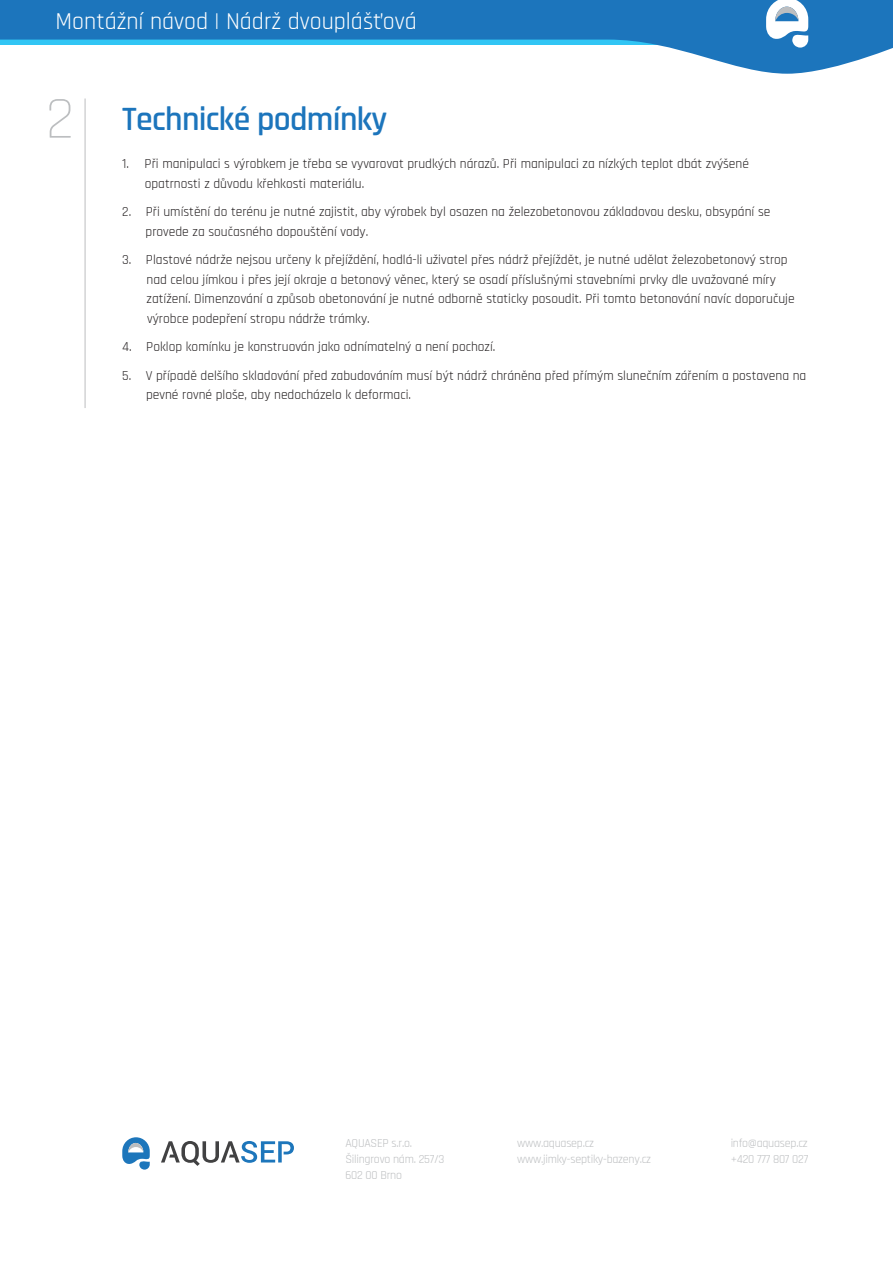
<style>
.page{position:relative;width:893px;height:1263px;background:#fff}
.page>*{position:absolute;margin:0;border:0;box-sizing:border-box;transform-origin:0 0}
.t1{font:300 60px "Rajdhani";color:#bcbec0}
.t2{font:600 33.75px "Rajdhani";letter-spacing:-.02em;color:#1c75bc}
.t3{font:24px "Rajdhani";color:#fff}
.t4{font:13.5px/19.5px "Rajdhani";color:#231f20}
.t5{font:12px/15.9px "Rajdhani";letter-spacing:-.02em;color:#bcbec0}
</style>
<div class="page">
<svg style="left:0;top:0;width:893px;height:74px;fill:#1c75bc"></svg>
<svg style="left:766px;top:0;width:42px;height:48px"></svg>
<hr style="left:85px;top:99px;width:1px;height:309px;background:#bcbec0">
<svg style="left:122px;top:1137px;width:28px;height:32px"></svg>
<svg style="left:161px;top:1141px;width:133px;height:25px"></svg>
<h3 class="t3" style="left:56px;top:8px;width:363px">Montážní návod | Nádrž dvouplášťová</h3>
<h1 class="t1" style="left:46px;top:85px;width:30px">2</h1>
<h2 class="t2" style="left:122px;top:99px;width:266px">Technické podmínky</h2>
<p class="t4" style="left:145px;top:154px;width:606px;text-indent:-22px">1. Při manipulaci s výrobkem je třeba se vyvarovat prudkých nárazů. Při manipulaci za nízkých teplot dbát zvýšené opatrnosti z důvodu křehkosti materiálu.</p>
<p class="t4" style="left:146px;top:202px;width:626px;text-indent:-23px">2. Při umístění do terénu je nutné zajistit, aby výrobek byl osazen na železobetonovou základovou desku, obsypání se provede za současného dopouštění vody.</p>
<p class="t4" style="left:147px;top:250px;width:649px;text-indent:-24px">3. Plastové nádrže nejsou určeny k přejíždění, hodlá-li uživatel přes nádrž přejíždět, je nutné udělat železobetonový strop nad celou jímkou i přes její okraje a betonový věnec, který se osadí příslušnými stavebními prvky dle uvažované míry zatížení. Dimenzování a způsob obetonování je nutné odborně staticky posoudit. Při tomto betonování navíc doporučuje výrobce podepření stropu nádrže trámky.</p>
<p class="t4" style="left:122px;top:337px;width:375px">4. Poklop komínku je konstruován jako odnímatelný a není pochozí.</p>
<p class="t4" style="left:146px;top:366px;width:662px;text-indent:-24px">5. V případě delšího skladování před zabudováním musí být nádrž chráněna před přímým slunečním zářením a postavena na pevné rovné ploše, aby nedocházelo k deformaci.</p>
<p class="t5" style="left:345px;top:1136px;width:101px">AQUASEP s.r.o.<br>Šilingrovo nám. 257/3<br>602 00 Brno</p>
<p class="t5" style="left:517px;top:1136px;width:135px">www.aquasep.cz www.jimky-septiky-bazeny.cz</p>
<p class="t5" style="left:731px;top:1136px;width:79px">info@aquasep.cz +420 777 807 027</p>
</div>
